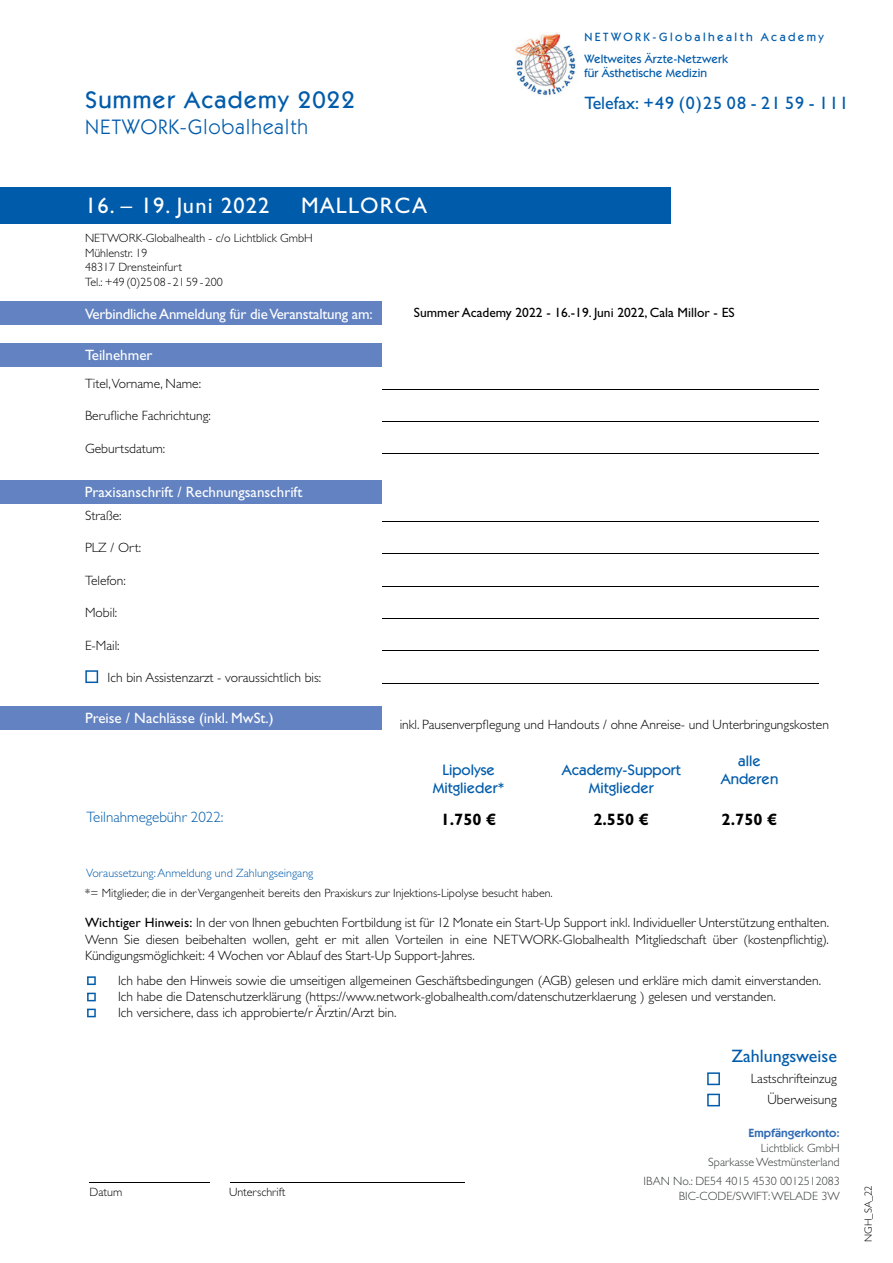
<style>
.page{position:relative;width:893px;height:1263px;background:#fff}
.page>*{position:absolute;margin:0;border:0;box-sizing:border-box;transform-origin:0 0}
.t1{font:500 24px "ITC Kabel Std";letter-spacing:.05em;color:#005baa}
.t2{font:22.5px "Gill Sans Std";letter-spacing:.05em;color:#fff}
.t3{font:21px "ITC Kabel Std";letter-spacing:.05em;color:#005baa}
.t4{font:18px "Gill Sans Std";letter-spacing:.065em;color:#005baa}
.t5{font:18px "Gill Sans Std";color:#005baa}
.t6{font:700 16.5px "Gill Sans Std";color:#000}
.t7{font:15px "Gill Sans Std";color:#fff}
.t8{font:500 15px/18px "ITC Kabel Std";color:#005baa;text-align:center}
.t9{font:300 15px "Gill Sans Std";color:#005baa}
.t10{font:300 13.5px/16.2px "Gill Sans Std";color:#000;text-align:right}
.t11{font:13.5px "Gill Sans Std";color:#000}
.t12{font:300 12px/14.4px "Gill Sans Std";color:#000}
.t13{font:300 12px/14.4px "Gill Sans Std";color:#383a3a;text-align:right}
.t14{font:500 12px/21.6px "ITC Kabel Std";letter-spacing:.2em;color:#005baa}
.t15{font:300 12px "Gill Sans Std";color:#005baa}
.t16{font:500 12px "ITC Kabel Std";color:#005baa}
.t17{font:600 12px "ITC Kabel Std";color:#2f6ab3}
.t18{font:300 10.5px "Gill Sans Std";color:#000}
.s1{font-weight:400}
</style>
<div class="page">
<div style="left:0;top:188px;width:670px;height:36px;background:#005baa"></div>
<img style="left:515px;top:33px;width:61px;height:63px">
<hr style="left:382px;top:389px;width:437px;height:1px;background:#000">
<hr style="left:382px;top:421px;width:437px;height:1px;background:#000">
<hr style="left:382px;top:453px;width:437px;height:1px;background:#000">
<div style="left:0;top:301px;width:382px;height:24px;background:#6282c1"></div>
<div style="left:0;top:344px;width:382px;height:23px;background:#6282c1"></div>
<hr style="left:89px;top:1182px;width:120px;height:1px;background:#000">
<hr style="left:230px;top:1182px;width:234px;height:1px;background:#000">
<div style="left:0;top:706px;width:382px;height:23px;background:#6282c1"></div>
<div style="left:0;top:481px;width:382px;height:23px;background:#6282c1"></div>
<svg style="left:707px;top:1072px;width:13px;height:13px"></svg>
<svg style="left:707px;top:1094px;width:13px;height:12px"></svg>
<hr style="left:382px;top:521px;width:437px;height:1px;background:#000">
<hr style="left:382px;top:553px;width:437px;height:1px;background:#000">
<hr style="left:382px;top:586px;width:437px;height:1px;background:#000">
<hr style="left:382px;top:618px;width:437px;height:1px;background:#000">
<hr style="left:382px;top:651px;width:437px;height:1px;background:#000">
<hr style="left:382px;top:683px;width:437px;height:1px;background:#000">
<svg style="left:85px;top:670px;width:13px;height:13px"></svg>
<svg style="left:87px;top:993px;width:9px;height:8px"></svg>
<svg style="left:87px;top:976px;width:9px;height:9px"></svg>
<svg style="left:87px;top:1009px;width:9px;height:8px"></svg>
<h1 class="t1" style="left:85px;top:86px;width:271px">Summer Academy 2022</h1>
<h3 class="t3" style="left:85px;top:114px;width:224px">NETWORK-Globalhealth</h3>
<h2 class="t2" style="left:85px;top:192px;width:186px">16. – 19. Juni 2022</h2>
<h2 class="t2" style="left:301px;top:192px;width:128px">MALLORCA</h2>
<p class="t12" style="left:85px;top:231px;width:229px">NETWORK-Globalhealth - c/o Lichtblick GmbH<br>Mühlenstr. 19<br>48317 Drensteinfurt<br>Tel.: +49 (0)25 08 - 21 59 - 200</p>
<p class="t14" style="left:584px;top:27px;width:241px">NETWORK-Globalhealth Academy<br>Weltweites Ärzte-Netzwerk</p>
<p class="t16" style="left:584px;top:66px;width:124px">für Ästhetische Medizin</p>
<h3 class="t4" style="left:584px;top:92px;width:266px">Telefax: +49 (0)25 08 - 21 59 - 111</h3>
<p class="t7" style="left:85px;top:305px;width:289px">Verbindliche Anmeldung für die Veranstaltung am:</p>
<p class="t7" style="left:85px;top:347px;width:69px">Teilnehmer</p>
<p class="t10" style="left:85px;top:375px;width:117px">Titel,Vorname, Name:</p>
<p class="t10" style="left:85px;top:408px;width:127px">Berufliche Fachrichtung:</p>
<p class="t10" style="left:85px;top:440px;width:82px">Geburtsdatum:</p>
<p class="t7" style="left:85px;top:484px;width:219px">Praxisanschrift / Rechnungsanschrift</p>
<p class="t10" style="left:85px;top:507px;width:38px">Straße:</p>
<p class="t10" style="left:85px;top:540px;width:58px">PLZ / Ort:</p>
<p class="t10" style="left:85px;top:572px;width:42px">Telefon:</p>
<p class="t10" style="left:85px;top:605px;width:34px">Mobil:</p>
<p class="t10" style="left:85px;top:637px;width:36px">E-Mail:</p>
<p class="t10" style="left:108px;top:669px;width:215px">Ich bin Assistenzarzt - voraussichtlich bis:</p>
<p class="t7" style="left:85px;top:709px;width:190px">Preise / Nachlässe (inkl. MwSt.)</p>
<p class="t9" style="left:87px;top:809px;width:138px">Teilnahmegebühr 2022:</p>
<p class="t11" style="left:414px;top:305px;width:322px">Summer Academy 2022 - 16.-19. Juni 2022, Cala Millor - ES</p>
<p class="t10" style="left:400px;top:717px;width:431px">inkl. Pausenverpflegung und Handouts / ohne Anreise- und Unterbringungskosten</p>
<p class="t8" style="left:433px;top:761px;width:73px">Lipolyse<br>Mitglieder*</p>
<p class="t8" style="left:562px;top:761px;width:121px">Academy-Support<br>Mitglieder</p>
<p class="t8" style="left:721px;top:752px;width:59px">alle<br>Anderen</p>
<p class="t6" style="left:441px;top:809px;width:57px">1.750 €</p>
<p class="t6" style="left:593px;top:809px;width:57px">2.550 €</p>
<p class="t6" style="left:722px;top:809px;width:57px">2.750 €</p>
<p class="t15" style="left:86px;top:866px;width:229px">Voraussetzung: Anmeldung und Zahlungseingang</p>
<p class="t12" style="left:85px;top:886px;width:469px">*= Mitglieder, die in der Vergangenheit bereits den Praxiskurs zur Injektions-Lipolyse besucht haben.</p>
<p class="t10" style="left:85px;top:915px;width:745px;text-align:justify"><span class="s1">Wichtiger Hinweis:</span> In der von Ihnen gebuchten Fortbildung ist für 12 Monate ein Start-Up Support inkl. Individueller Unterstützung enthalten.<br>Wenn Sie diesen beibehalten wollen, geht er mit allen Vorteilen in eine NETWORK-Globalhealth Mitgliedschaft über (kostenpflichtig).<br>Kündigungsmöglichkeit: 4 Wochen vor Ablauf des Start-Up Support-Jahres.</p>
<p class="t10" style="left:118px;top:972px;width:704px;text-align:left">Ich habe den Hinweis sowie die umseitigen allgemeinen Geschäftsbedingungen (AGB) gelesen und erkläre mich damit einverstanden.<br>Ich habe die Datenschutzerklärung (https://www.network-globalhealth.com/datenschutzerklaerung ) gelesen und verstanden.<br>Ich versichere, dass ich approbierte/r Ärztin/Arzt bin.</p>
<h3 class="t5" style="left:731px;top:1046px;width:107px">Zahlungsweise</h3>
<p class="t10" style="left:751px;top:1068px;width:88px;line-height:21.3px">Lastschrifteinzug<br>Überweisung</p>
<p class="t17" style="left:748px;top:1126px;width:93px">Empfängerkonto:</p>
<p class="t13" style="left:708px;top:1141px;width:133px">Lichtblick GmbH<br>Sparkasse Westmünsterland</p>
<p class="t13" style="left:644px;top:1174px;width:198px">IBAN No.: DE54 4015 4530 0012512083<br>BIC-CODE/SWIFT: WELADE 3W</p>
<p class="t12" style="left:89px;top:1185px;width:34px">Datum</p>
<p class="t12" style="left:229px;top:1185px;width:58px">Unterschrift</p>
<p class="t18" style="left:862px;top:1242px;width:58px;rotate:-90deg">NGH_SA_22</p>
</div>
